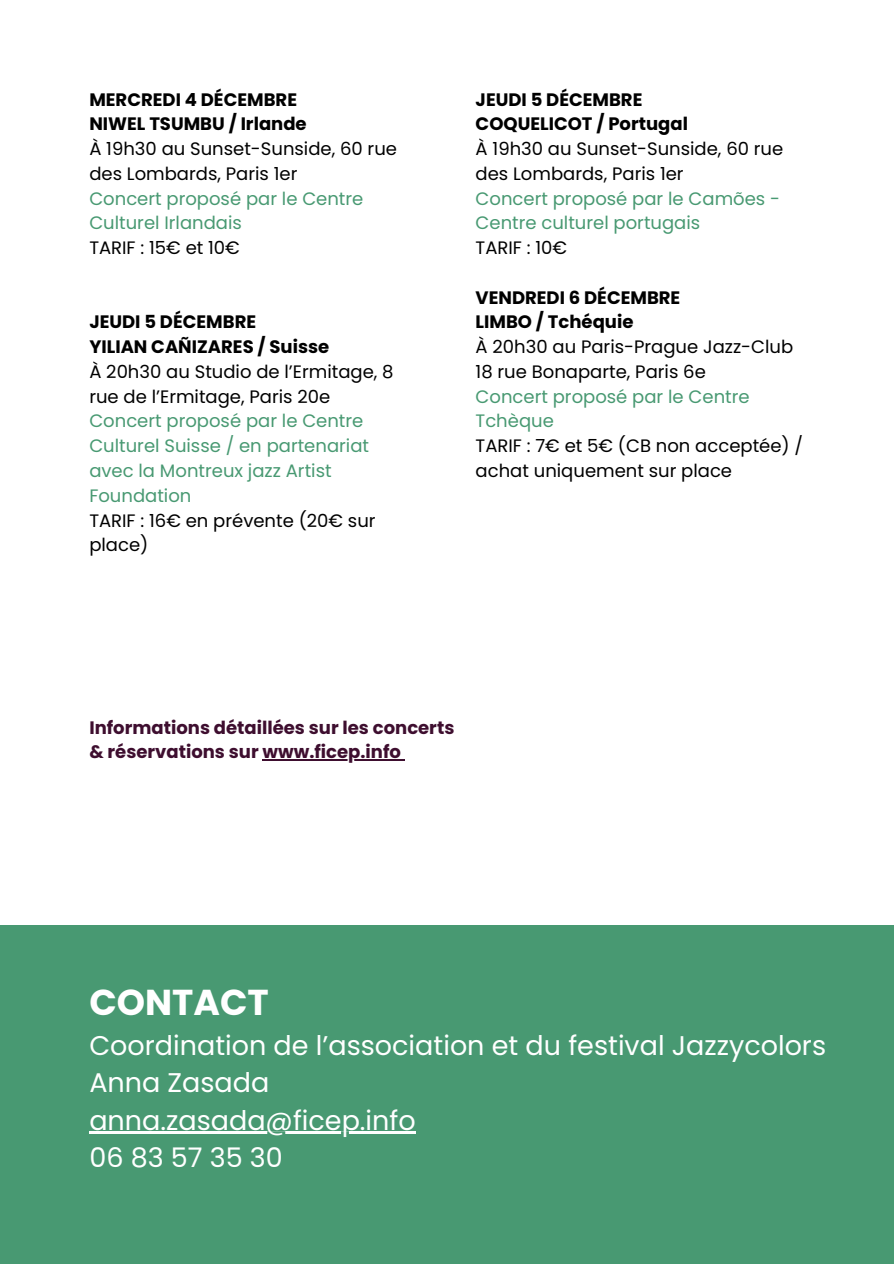
<style>
.page{position:relative;width:894px;height:1264px;background:#fff}
.page>*{position:absolute;margin:0;border:0;box-sizing:border-box;transform-origin:0 0}
.t1{font:700 36px "Poppins";color:#fff}
.t2{font:27px/37.2px "Poppins";color:#fff}
.t3{font:18px/24.8px "Poppins";color:#000}
.t4{font:18px/24.8px "Poppins";color:#489972}
.t5{font:700 18px "Poppins";color:#000}
.t6{font:700 18px/24.8px "Poppins";color:#3e0e2f}
</style>
<div class="page">
<div style="left:0;top:924px;width:893px;height:339px;background:#489972"></div>
<hr style="left:262px;top:759px;width:139px;height:1px;background:#3e0e2f">
<hr style="left:89px;top:1131px;width:326px;height:2px;background:#fff">
<p class="t5" style="left:89px;top:87px;width:209px">MERCREDI 4 DÉCEMBRE</p>
<p class="t5" style="left:89px;top:111px;width:219px">NIWEL TSUMBU / Irlande</p>
<p class="t3" style="left:89px;top:136px;width:309px">À 19h30 au Sunset-Sunside, 60 rue des Lombards, Paris 1er</p>
<p class="t4" style="left:89px;top:186px;width:275px">Concert proposé par le Centre<br>Culturel Irlandais</p>
<p class="t3" style="left:89px;top:235px;width:152px">TARIF : 15€ et 10€</p>
<p class="t5" style="left:89px;top:309px;width:168px">JEUDI 5 DÉCEMBRE</p>
<p class="t5" style="left:89px;top:334px;width:241px">YILIAN CAÑIZARES / Suisse</p>
<p class="t3" style="left:89px;top:359px;width:306px">À 20h30 au Studio de l’Ermitage, 8 rue de l’Ermitage, Paris 20e</p>
<p class="t4" style="left:89px;top:409px;width:281px">Concert proposé par le Centre<br>Culturel Suisse / en partenariat avec la Montreux jazz Artist<br>Foundation</p>
<p class="t3" style="left:89px;top:508px;width:288px">TARIF : 16€ en prévente (20€ sur place)</p>
<p class="t5" style="left:475px;top:87px;width:168px">JEUDI 5 DÉCEMBRE</p>
<p class="t5" style="left:475px;top:111px;width:214px">COQUELICOT / Portugal</p>
<p class="t3" style="left:475px;top:136px;width:309px">À 19h30 au Sunset-Sunside, 60 rue des Lombards, Paris 1er</p>
<p class="t4" style="left:475px;top:186px;width:306px">Concert proposé par le Camões -<br>Centre culturel portugais</p>
<p class="t3" style="left:475px;top:235px;width:93px">TARIF : 10€</p>
<p class="t5" style="left:475px;top:285px;width:206px">VENDREDI 6 DÉCEMBRE</p>
<h2 class="t5" style="left:475px;top:309px;width:159px">LIMBO / Tchéquie</h2>
<h1 class="t3" style="left:475px;top:334px;width:319px">À 20h30 au Paris-Prague Jazz-Club<br>18 rue Bonaparte, Paris 6e</h1>
<p class="t4" style="left:475px;top:384px;width:275px">Concert proposé par le Centre<br>Tchèque</p>
<p class="t3" style="left:475px;top:433px;width:329px">TARIF : 7€ et 5€ (CB non acceptée) / achat uniquement sur place</p>
<p class="t6" style="left:89px;top:715px;width:366px">Informations détaillées sur les concerts &amp; réservations sur www.ficep.info</p>
<p class="t1" style="left:89px;top:976px;width:181px">CONTACT</p>
<p class="t2" style="left:89px;top:1027px;width:738px">Coordination de l’association et du festival Jazzycolors<br>Anna Zasada</p>
<p class="t2" style="left:89px;top:1101px;width:328px">anna.zasada@ficep.info<br>06 83 57 35 30</p>
</div>
